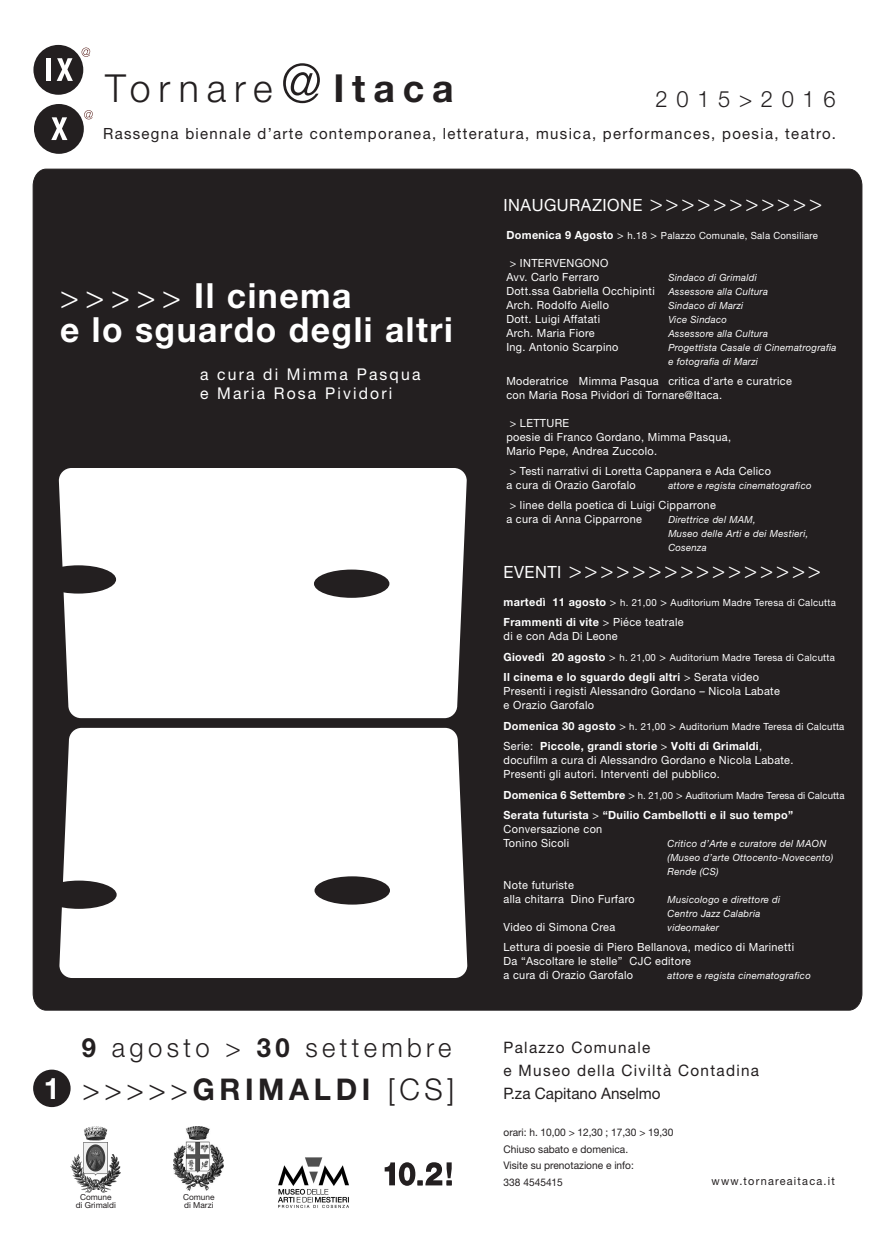
<style>
.page{position:relative;width:886px;height:1242px;background:#fff}
.page>*{position:absolute;margin:0;border:0;box-sizing:border-box;transform-origin:0 0}
.t1{font:300 38.62px "Helvetica Neue";letter-spacing:.21em;color:#231f20}
.t2{font:700 34.69px/34.7px "Helvetica Neue";letter-spacing:.045em;color:#fff}
.t3{font:300 29.94px "Helvetica Neue";color:#231f20}
.t4{font:300 26.44px "Helvetica Neue";letter-spacing:.17em;color:#231f20}
.t5{font:300 22.62px "Helvetica Neue";letter-spacing:.395em;color:#231f20}
.t6{font:300 22.44px "Helvetica Neue";color:#fff}
.t7{font:16.88px "Helvetica Neue";letter-spacing:.03em;color:#fff}
.t8{font:16.19px/18.5px "Helvetica Neue";letter-spacing:.14em;color:#fff}
.t9{font:15.75px/23px "Helvetica Neue";letter-spacing:.085em;color:#231f20}
.t10{font:15.44px "Helvetica Neue";letter-spacing:.09em;color:#231f20}
.t11{font:11.25px/14.1px "Helvetica Neue";letter-spacing:.03em;color:#fff}
.t12{font:700 11.25px/14.1px "Helvetica Neue";letter-spacing:.03em;color:#fff}
.t13{font:11.25px "Helvetica Neue";letter-spacing:.11em;color:#231f20}
.t14{font:10.5px/16.4px "Helvetica Neue";color:#231f20}
.t15{font:italic 9.81px/14.1px "Helvetica Neue";letter-spacing:.03em;color:#fff}
.t16{font:9.81px "Helvetica Neue";letter-spacing:.03em;color:#fff}
.t17{font:9.81px "Helvetica Neue";letter-spacing:.01em;color:#fff}
.t18{font:8.25px/8.2px "Helvetica Neue";color:#231f20;text-align:center}
.s1{font-size:53.75px}
.s2{font-weight:700}
.s3{font-weight:300;font-size:32.31px}
.s4{font-weight:700;font-size:29.69px;color:#fff}
.s5{font-weight:300;font-size:22.44px}
.s6{font-weight:700;font-size:11.25px}
.s7{font-size:11.25px}
.s8{font-style:italic;font-size:9.81px}
.s9{font-weight:400;font-size:16.88px}
.s10{font-weight:400}
</style>
<div class="page">
<div style="left:33px;top:169px;width:830px;height:842px;background:#231f20"></div>
<div style="left:33px;top:1070px;width:38px;height:37px;background:#231f20;border-radius:50%"></div>
<svg style="left:59px;top:468px;width:408px;height:250px"></svg>
<div style="left:314px;top:570px;width:75px;height:28px;background:#231f20;border-radius:50%"></div>
<div style="left:41px;top:565px;width:75px;height:29px;background:#231f20;border-radius:50%"></div>
<svg style="left:59px;top:728px;width:408px;height:250px"></svg>
<div style="left:315px;top:876px;width:75px;height:29px;background:#231f20;border-radius:50%"></div>
<div style="left:41px;top:881px;width:76px;height:28px;background:#231f20;border-radius:50%"></div>
<div style="left:33px;top:45px;width:50px;height:50px;background:#231f20;border-radius:50%"></div>
<svg style="left:82px;top:48px;width:8px;height:9px"></svg>
<hr style="left:47px;top:58px;width:4px;height:23px;background:#fff">
<svg style="left:57px;top:58px;width:16px;height:23px"></svg>
<div style="left:34px;top:104px;width:50px;height:50px;background:#231f20;border-radius:50%"></div>
<svg style="left:84px;top:110px;width:9px;height:9px"></svg>
<svg style="left:51px;top:117px;width:16px;height:23px"></svg>
<img style="left:278px;top:1157px;width:71px;height:51px">
<img style="left:70px;top:1127px;width:51px;height:65px">
<img style="left:174px;top:1126px;width:49px;height:65px">
<svg style="left:385px;top:1162px;width:67px;height:24px"></svg>
<h1 class="t1" style="left:105px;top:75px;width:350px">Tornare<span class="s1">@</span><span class="s2">Itaca</span></h1>
<h3 class="t5" style="left:656px;top:91px;width:181px">2015&gt;2016</h3>
<h3 class="t10" style="left:103px;top:128px;width:734px">Rassegna biennale d’arte contemporanea, letteratura, musica, performances, poesia, teatro.</h3>
<h2 class="t2" style="left:60px;top:281px;width:394px"><span class="s3">&gt; &gt; &gt; &gt; &gt;</span> Il cinema<br>e lo sguardo degli altri</h2>
<h3 class="t8" style="left:200px;top:367px;width:222px">a cura di Mimma Pasqua e Maria Rosa Pividori</h3>
<h3 class="t4" style="left:82px;top:1038px;width:371px"><span class="s2">9</span> agosto &gt; <span class="s2">30</span> settembre</h3>
<h3 class="t3" style="left:44px;top:1079px;width:412px"><span class="s4">1</span> &gt;&gt;&gt;&gt;&gt;<span class="s2">GRIMALDI</span> [CS]</h3>
<p class="t18" style="left:76px;top:1194px;width:42px">Comune di Grimaldi</p>
<p class="t18" style="left:183px;top:1194px;width:33px;text-align:left">Comune di Marzi</p>
<h3 class="t7" style="left:504px;top:199px;width:320px">INAUGURAZIONE <span class="s5">&gt;&gt;&gt;&gt;&gt;&gt;&gt;&gt;&gt;&gt;&gt;</span></h3>
<p class="t16" style="left:506px;top:232px;width:313px"><span class="s6">Domenica 9 Agosto</span> <span class="s7">&gt;</span> h.18 <span class="s7">&gt;</span> Palazzo Comunale, Sala Consiliare</p>
<p class="t11" style="left:506px;top:257px;width:104px">&gt; INTERVENGONO<br>Avv. Carlo Ferraro</p>
<p class="t15" style="left:668px;top:272px;width:90px">Sindaco di Grimaldi</p>
<p class="t11" style="left:506px;top:285px;width:263px">Dott.ssa Gabriella Occhipinti <span class="s8">Assessore alla Cultura<br></span>Arch. Rodolfo Aiello</p>
<p class="t15" style="left:668px;top:300px;width:77px">Sindaco di Marzi</p>
<p class="t11" style="left:506px;top:313px;width:95px">Dott. Luigi Affatati</p>
<p class="t15" style="left:668px;top:314px;width:60px">Vice Sindaco</p>
<p class="t11" style="left:506px;top:327px;width:90px">Arch. Maria Fiore</p>
<p class="t15" style="left:668px;top:328px;width:101px">Assessore alla Cultura</p>
<p class="t11" style="left:506px;top:341px;width:114px">Ing. Antonio Scarpino</p>
<p class="t15" style="left:668px;top:342px;width:170px">Progettista Casale di Cinematrografia e fotografia di Marzi</p>
<p class="t11" style="left:506px;top:375px;width:287px">Moderatrice Mimma Pasqua critica d’arte e curatrice con Maria Rosa Pividori di Tornare@Itaca.</p>
<p class="t11" style="left:506px;top:417px;width:226px">&gt; LETTURE<br>poesie di Franco Gordano, Mimma Pasqua,<br>Mario Pepe, Andrea Zuccolo.</p>
<p class="t11" style="left:506px;top:465px;width:266px">&gt; Testi narrativi di Loretta Cappanera e Ada Celico a cura di Orazio Garofalo</p>
<p class="t15" style="left:668px;top:480px;width:145px">attore e regista cinematografico</p>
<p class="t11" style="left:506px;top:499px;width:211px">&gt; linee della poetica di Luigi Cipparrone a cura di Anna Cipparrone</p>
<p class="t15" style="left:668px;top:513px;width:142px">Direttrice del MAM,<br>Museo delle Arti e dei Mestieri,<br>Cosenza</p>
<h3 class="t6" style="left:504px;top:562px;width:319px"><span class="s9">EVENTI</span> &gt;&gt;&gt;&gt;&gt;&gt;&gt;&gt;&gt;&gt;&gt;&gt;&gt;&gt;&gt;&gt;</h3>
<p class="t16" style="left:504px;top:599px;width:334px"><span class="s6">martedì 11 agosto</span> <span class="s7">&gt;</span> h. 21,00 <span class="s7">&gt;</span> Auditorium Madre Teresa di Calcutta</p>
<p class="t11" style="left:504px;top:616px;width:182px"><span class="s2">Frammenti di vite</span> &gt; Piéce teatrale di e con Ada Di Leone</p>
<p class="t16" style="left:504px;top:654px;width:333px"><span class="s6">Giovedì 20 agosto</span> <span class="s7">&gt;</span> h. 21,00 <span class="s7">&gt;</span> Auditorium Madre Teresa di Calcutta</p>
<p class="t11" style="left:504px;top:671px;width:278px"><span class="s2">Il cinema e lo sguardo degli altri</span> &gt; Serata video<br>Presenti i registi Alessandro Gordano – Nicola Labate e Orazio Garofalo</p>
<p class="t16" style="left:504px;top:723px;width:342px"><span class="s6">Domenica 30 agosto</span> <span class="s7">&gt;</span> h. 21,00 <span class="s7">&gt;</span> Auditorium Madre Teresa di Calcutta</p>
<p class="t11" style="left:504px;top:740px;width:291px">Serie: <span class="s2">Piccole, grandi storie</span> &gt; <span class="s2">Volti di Grimaldi</span>, docufilm a cura di Alessandro Gordano e Nicola Labate.<br>Presenti gli autori. Interventi del pubblico.</p>
<p class="t17" style="left:504px;top:792px;width:342px"><span class="s6">Domenica 6 Settembre</span> <span class="s7">&gt;</span> h. 21,00 <span class="s7">&gt;</span> Auditorium Madre Teresa di Calcutta</p>
<p class="t12" style="left:504px;top:809px;width:291px">Serata futurista <span class="s10">&gt;</span> “Duilio Cambellotti e il suo tempo”<br><span class="s10">Conversazione con<br>Tonino Sicoli</span></p>
<p class="t15" style="left:668px;top:837px;width:167px">Critico d’Arte e curatore del MAON (Museo d’arte Ottocento-Novecento)<br>Rende (CS)</p>
<p class="t11" style="left:504px;top:879px;width:133px">Note futuriste<br>alla chitarra Dino Furfaro</p>
<p class="t15" style="left:668px;top:894px;width:114px">Musicologo e direttore di<br>Centro Jazz Calabria</p>
<p class="t11" style="left:504px;top:921px;width:113px">Video di Simona Crea</p>
<p class="t15" style="left:668px;top:922px;width:53px">videomaker</p>
<p class="t11" style="left:504px;top:941px;width:292px">Lettura di poesie di Piero Bellanova, medico di Marinetti<br>Da “Ascoltare le stelle” CJC editore<br>a cura di Orazio Garofalo</p>
<p class="t15" style="left:668px;top:969px;width:145px">attore e regista cinematografico</p>
<h3 class="t9" style="left:504px;top:1038px;width:257px">Palazzo Comunale<br>e Museo della Civiltà Contadina<br>P.za Capitano Anselmo</h3>
<p class="t14" style="left:504px;top:1125px;width:172px">orari: h. 10,00 &gt; 12,30 ; 17,30 &gt; 19,30<br>Chiuso sabato e domenica.<br>Visite su prenotazione e info:<br>338 4545415</p>
<p class="t13" style="left:712px;top:1177px;width:125px">www.tornareaitaca.it</p>
</div>
